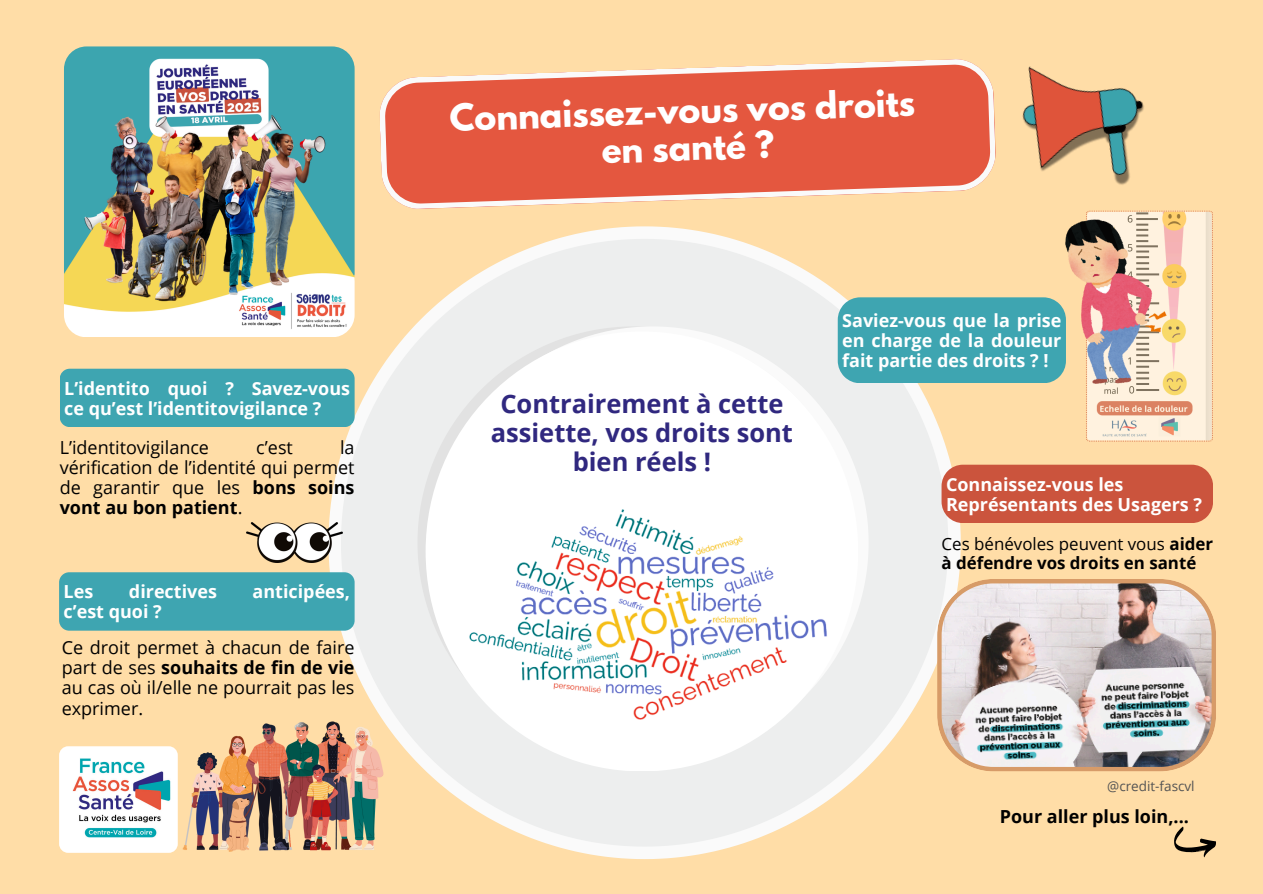
<style>
.page{position:relative;width:1263px;height:894px;background:#fff}
.page>*{position:absolute;margin:0;border:0;box-sizing:border-box;transform-origin:0 0}
.t1{font:700 33px/37.2px "League Spartan";color:#fff;text-align:center}
.t2{font:700 25.5px/29.2px "Open Sans";color:#30287f;text-align:center}
.t3{font:18px/20.2px "Open Sans";color:#000;text-align:justify}
.t4{font:700 18px/20.2px "Open Sans";color:#fff}
.t5{font:700 18px "Open Sans";color:#000}
.t6{font:700 16.95px/19px "Open Sans";color:#000}
.t7{font:13.5px "Open Sans";color:#545454}
.s1{font-weight:700}
.s2{font-weight:400}
</style>
<div class="page">
<div style="left:0;top:0;width:1263px;height:893px;background:#ffdda7"></div>
<svg style="left:328px;top:226px;width:633px;height:632px"></svg>
<svg style="left:341px;top:239px;width:607px;height:607px;fill:#edeeee"></svg>
<svg style="left:417px;top:326px;width:19px;height:432px;background:#ebecec"></svg>
<svg style="left:436px;top:326px;width:433px;height:432px;background:#eff0f0"></svg>
<svg style="left:435px;top:332px;width:419px;height:420px;background:#edeeee"></svg>
<img style="left:937px;top:578px;width:279px;height:193px">
<img style="left:59px;top:746px;width:118px;height:106px;border-radius:9px">
<div style="left:426px;top:331px;width:432px;height:440px;background:#fff;border-radius:50%"></div>
<div style="left:60px;top:368px;width:295px;height:59px;background:#3ea5b1"></div>
<img style="left:246px;top:522px;width:97px;height:40px">
<div style="left:59px;top:572px;width:296px;height:58px;background:#3ea5b1;border-radius:10px"></div>
<svg style="left:1086px;top:210px;width:127px;height:231px;background:#f5dcc0"></svg>
<img style="left:1066px;top:220px;width:100px;height:163px">
<div style="left:838px;top:297px;width:228px;height:86px;background:#3ea5b1"></div>
<img style="left:1022px;top:66px;width:122px;height:119px">
<svg style="left:379px;top:59px;width:617px;height:150px;background:#e9765c"></svg>
<div style="left:941px;top:464px;width:272px;height:59px;background:#cb543d"></div>
<img style="left:458px;top:509px;width:377px;height:215px">
<svg style="left:1174px;top:826px;width:42px;height:30px"></svg>
<img style="left:64px;top:46px;width:290px;height:291px;border-radius:22px">
<img style="left:182px;top:718px;width:203px;height:134px">
<p class="t4" style="left:64px;top:377px;width:287px">L’identito quoi ? Savez-vous ce qu’est l’identitovigilance ?</p>
<h2 class="t3" style="left:60px;top:436px;width:296px;text-indent:280px">la vérification de l’identité qui permet de garantir que les <span class="s1">bons soins vont au bon patient</span>.</h2>
<h2 class="t3" style="left:60px;top:436px;width:151px">L’identitovigilance</h2>
<h2 class="t3" style="left:256px;top:436px;width:38px">c’est</h2>
<h1 class="t4" style="left:64px;top:581px;width:31px">Les</h1>
<h1 class="t4" style="left:129px;top:581px;width:89px">directives</h1>
<h1 class="t4" style="left:253px;top:581px;width:99px">anticipées,</h1>
<h1 class="t4" style="left:64px;top:601px;width:100px">c’est quoi ?</h1>
<p class="t3" style="left:62px;top:636px;width:294px">Ce droit permet à chacun de faire part de ses <span class="s1">souhaits de fin de vie </span>au cas où il/elle ne pourrait pas les exprimer.</p>
<p class="t1" style="left:449px;top:104px;width:467px;rotate:-2deg">Connaissez-vous vos droits en santé ?</p>
<p class="t2" style="left:491px;top:388px;width:304px">Contrairement à cette assiette, vos droits sont bien réels !</p>
<p class="t4" style="left:842px;top:309px;width:221px;text-align:justify">Saviez-vous que la prise en charge de la douleur fait partie des droits ? !</p>
<p class="t4" style="left:946px;top:473px;width:258px">Connaissez-vous les<br>Représentants des Usagers ?</p>
<h3 class="t6" style="left:942px;top:533px;width:273px"><span class="s2">Ces bénévoles peuvent vous</span> aider à défendre vos droits en santé</h3>
<h4 class="t7" style="left:1107px;top:776px;width:89px">@credit-fascvl</h4>
<h3 class="t5" style="left:1000px;top:803px;width:191px">Pour aller plus loin,...</h3>
</div>
